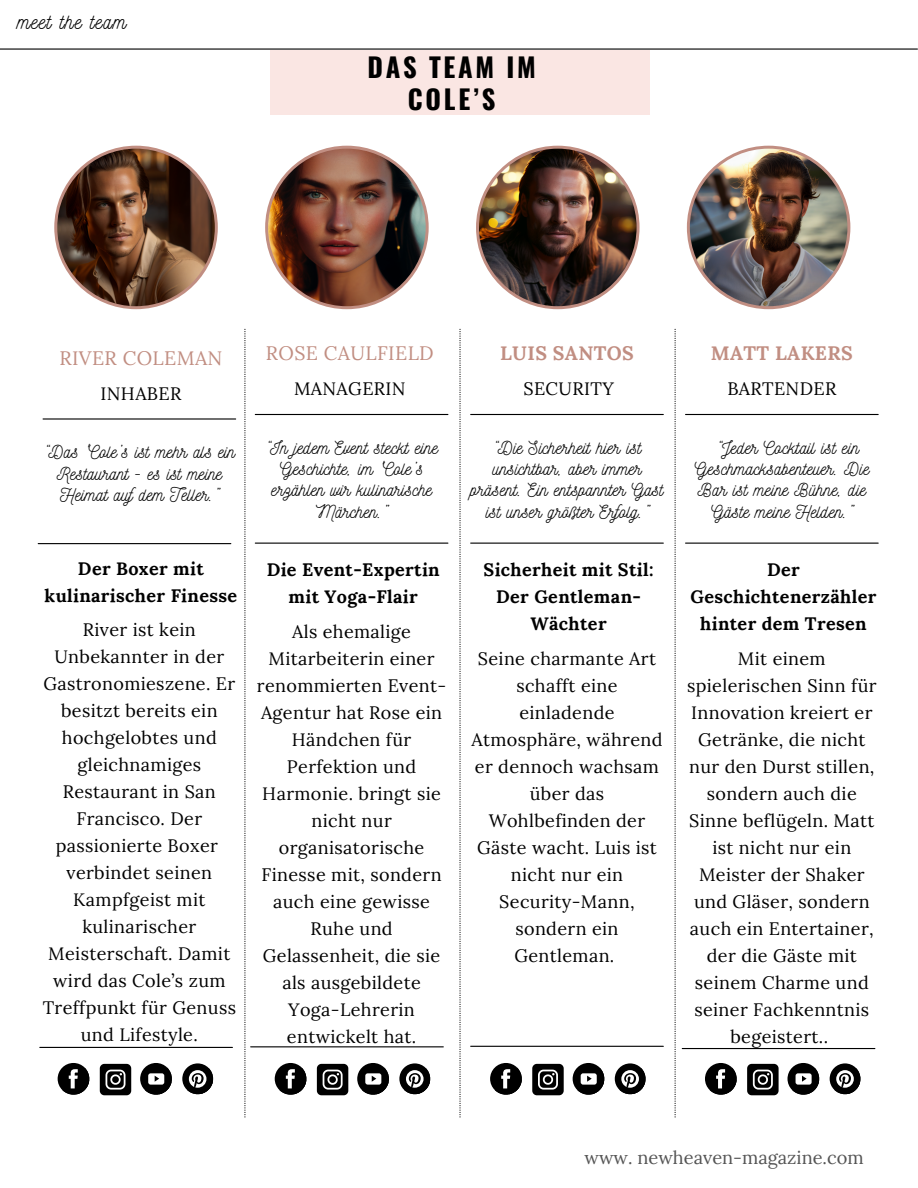
<style>
.page{position:relative;width:918px;height:1188px;background:#fff}
.page>*{position:absolute;margin:0;border:0;box-sizing:border-box;transform-origin:0 0}
.t1{font:700 26.55px/31px "Oswald";letter-spacing:.1em;color:#000;text-align:center}
.t2{font:21px "Nickainley";letter-spacing:.055em;color:#000}
.t3{font:19.5px "Lora";letter-spacing:.02em;color:#c18e82}
.t4{font:700 19.5px "Lora";letter-spacing:.02em;color:#c18e82}
.t5{font:18.15px "Lora";color:#545454}
.t6{font:18px/27px "Lora";letter-spacing:.02em;color:#000;text-align:center}
.t7{font:18px/21.3px "Nickainley";letter-spacing:.02em;color:#000;text-align:center}
.t8{font:700 18px/27px "Lora";letter-spacing:.02em;color:#000;text-align:center}
</style>
<div class="page">
<svg style="left:244px;top:329px;width:2px;height:788px"></svg>
<svg style="left:459px;top:329px;width:2px;height:788px"></svg>
<svg style="left:675px;top:329px;width:1px;height:788px"></svg>
<svg style="left:54px;top:146px;width:164px;height:163px"></svg>
<img style="left:265px;top:146px;width:164px;height:163px">
<img style="left:476px;top:146px;width:164px;height:163px">
<img style="left:687px;top:146px;width:163px;height:163px">
<div style="left:270px;top:50px;width:380px;height:65px;background:#fae1dd"></div>
<hr style="left:0;top:48px;width:917px;height:2px;background:#000">
<hr style="left:43px;top:418px;width:193px;height:2px;background:#000">
<hr style="left:38px;top:543px;width:193px;height:1px;background:#000">
<hr style="left:40px;top:1047px;width:192px;height:1px;background:#000">
<div style="left:58px;top:1063px;width:31px;height:32px;background:#000;border-radius:50%"></div>
<svg style="left:62px;top:1068px;width:28px;height:27px"></svg>
<svg style="left:100px;top:1064px;width:31px;height:31px"></svg>
<div style="left:140px;top:1063px;width:32px;height:32px;background:#000;border-radius:50%"></div>
<svg style="left:145px;top:1068px;width:27px;height:27px"></svg>
<svg style="left:182px;top:1063px;width:31px;height:31px"></svg>
<svg style="left:187px;top:1068px;width:27px;height:27px"></svg>
<div style="left:275px;top:1063px;width:31px;height:32px;background:#000;border-radius:50%"></div>
<svg style="left:279px;top:1068px;width:28px;height:27px"></svg>
<div style="left:399px;top:1063px;width:31px;height:31px;background:#000;border-radius:50%"></div>
<svg style="left:404px;top:1068px;width:27px;height:27px"></svg>
<hr style="left:255px;top:414px;width:193px;height:1px;background:#000">
<hr style="left:255px;top:543px;width:193px;height:1px;background:#000">
<hr style="left:251px;top:1046px;width:192px;height:1px;background:#000">
<svg style="left:317px;top:1064px;width:31px;height:31px"></svg>
<div style="left:357px;top:1063px;width:32px;height:32px;background:#000;border-radius:50%"></div>
<svg style="left:362px;top:1068px;width:27px;height:27px"></svg>
<hr style="left:471px;top:414px;width:192px;height:1px;background:#000">
<hr style="left:471px;top:543px;width:192px;height:1px;background:#000">
<hr style="left:471px;top:1046px;width:192px;height:1px;background:#000">
<div style="left:490px;top:1063px;width:32px;height:32px;background:#000;border-radius:50%"></div>
<svg style="left:495px;top:1068px;width:27px;height:27px"></svg>
<svg style="left:532px;top:1064px;width:32px;height:31px"></svg>
<div style="left:573px;top:1063px;width:31px;height:32px;background:#000;border-radius:50%"></div>
<svg style="left:577px;top:1068px;width:28px;height:27px"></svg>
<div style="left:615px;top:1063px;width:31px;height:31px;background:#000;border-radius:50%"></div>
<svg style="left:619px;top:1068px;width:27px;height:27px"></svg>
<hr style="left:686px;top:414px;width:192px;height:1px;background:#000">
<hr style="left:686px;top:543px;width:192px;height:1px;background:#000">
<hr style="left:682px;top:1048px;width:193px;height:1px;background:#000">
<div style="left:705px;top:1063px;width:32px;height:32px;background:#000;border-radius:50%"></div>
<svg style="left:710px;top:1068px;width:27px;height:27px"></svg>
<svg style="left:747px;top:1064px;width:32px;height:31px"></svg>
<div style="left:788px;top:1063px;width:31px;height:32px;background:#000;border-radius:50%"></div>
<svg style="left:792px;top:1068px;width:28px;height:27px"></svg>
<div style="left:830px;top:1063px;width:30px;height:31px;background:#000;border-radius:50%"></div>
<svg style="left:834px;top:1068px;width:27px;height:27px"></svg>
<p class="t2" style="left:17px;top:8px;width:110px">meet the team</p>
<p class="t1" style="left:368px;top:51px;width:170px">DAS TEAM IM<br>COLE’S</p>
<h3 class="t3" style="left:59px;top:345px;width:165px">RIVER COLEMAN</h3>
<p class="t6" style="left:100px;top:380px;width:82px">INHABER</p>
<p class="t3" style="left:266px;top:341px;width:169px">ROSE CAULFIELD</p>
<p class="t6" style="left:294px;top:375px;width:113px">MANAGERIN</p>
<h3 class="t4" style="left:500px;top:341px;width:135px">LUIS SANTOS</h3>
<h5 class="t6" style="left:523px;top:375px;width:92px">SECURITY</h5>
<p class="t4" style="left:711px;top:341px;width:144px">MATT LAKERS</p>
<p class="t6" style="left:727px;top:375px;width:110px">BARTENDER</p>
<h5 class="t7" style="left:44px;top:440px;width:193px">“Das 'Cole’s ist mehr als ein<br>Restaurant - es ist meine<br>Heimat aufdem Teller.”</h5>
<p class="t8" style="left:45px;top:555px;width:194px">Der Boxer mit kulinarischer Finesse</p>
<h6 class="t6" style="left:43px;top:616px;width:193px">River ist kein<br>Unbekannter in der<br>Gastronomieszene. Er besitzt bereits ein hochgelobtes und gleichnamiges<br>Restaurant in San<br>Francisco. Der passionierte Boxer</h6>
<p class="t6" style="left:43px;top:859px;width:195px">verbindet seinen<br>Kampfgeist mit kulinarischer<br>Meisterschaft. Damit wird das Cole’s zum<br>Treffpunkt für Genuss und Lifestyle.</p>
<p class="t7" style="left:265px;top:436px;width:174px">“In jedem Event steckt eine<br>Geschichte, im 'Cole’s erzählen wir kulinarische<br>Märchen.”</p>
<p class="t8" style="left:267px;top:556px;width:175px">Die Event-Expertin mit Yoga-Flair</p>
<p class="t6" style="left:257px;top:618px;width:191px">Als ehemalige<br>Mitarbeiterin einer renommierten Event-<br>Agentur hat Rose ein<br>Händchen für<br>Perfektion und<br>Harmonie. bringt sie nicht nur organisatorische<br>Finesse mit, sondern auch eine gewisse<br>Ruhe und<br>Gelassenheit, die sie als ausgebildete<br>Yoga-Lehrerin entwickelt hat.</p>
<p class="t7" style="left:471px;top:436px;width:194px">“Die Sicherheit hier ist unsichtbar, aber immer präsent. Ein entspannter Gast ist unser größter Erfolg.”</p>
<h6 class="t8" style="left:484px;top:556px;width:172px">Sicherheit mit Stil:<br>Der Gentleman-<br>Wächter</h6>
<p class="t6" style="left:471px;top:645px;width:193px">Seine charmante Art schafft eine einladende<br>Atmosphäre, während er dennoch wachsam über das<br>Wohlbefinden der<br>Gäste wacht. Luis ist nicht nur ein<br>Security-Mann, sondern ein<br>Gentleman.</p>
<p class="t7" style="left:716px;top:436px;width:144px">“Jeder Cocktail ist ein</p>
<p class="t7" style="left:695px;top:457px;width:176px">Geschmacksabenteuer. Die</p>
<p class="t7" style="left:698px;top:479px;width:169px">Bar ist meine Bühne, die</p>
<p class="t7" style="left:711px;top:500px;width:142px">Gäste meine Helden.”</p>
<p class="t8" style="left:690px;top:556px;width:188px">Der<br>Geschichtenerzähler hinter dem Tresen</p>
<h2 class="t6" style="left:687px;top:645px;width:191px">Mit einem spielerischen Sinn für<br>Innovation kreiert er<br>Getränke, die nicht nur den Durst stillen, sondern auch die<br>Sinne beflügeln. Matt ist nicht nur ein<br>Meister der Shaker und Gläser, sondern auch ein Entertainer, der die Gäste mit seinem Charme und seiner Fachkenntnis begeistert..</h2>
<h5 class="t5" style="left:584px;top:1146px;width:281px">www. newheaven-magazine.com</h5>
</div>
